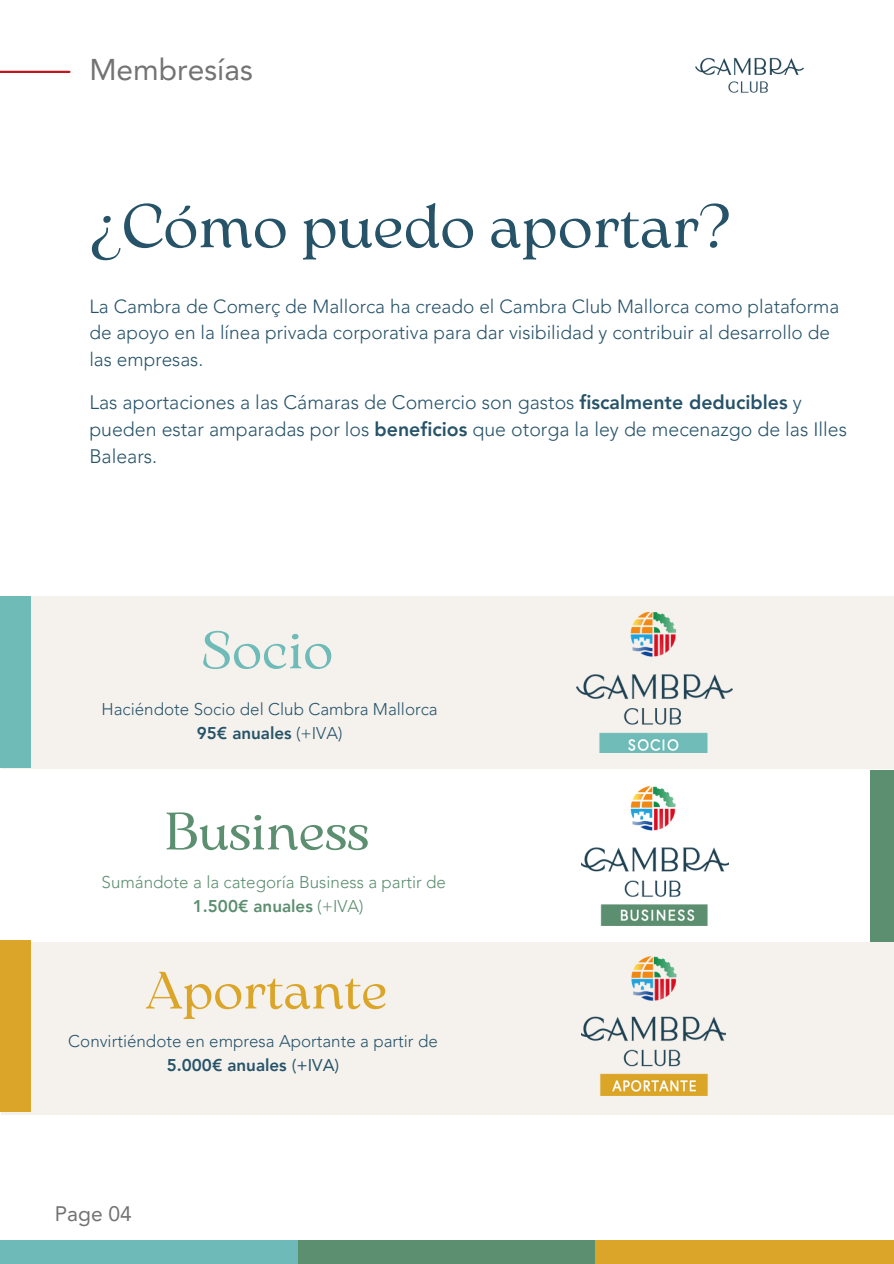
<style>
.page{position:relative;width:894px;height:1264px;background:#fff}
.page>*{position:absolute;margin:0;border:0;box-sizing:border-box;transform-origin:0 0}
.t1{font:61.35px "Arsenica Antiqua";color:#275369}
.t2{font:52.35px "Arsenica Antiqua";color:#dba529}
.t3{font:52.35px "Arsenica Antiqua";color:#5c8e70}
.t4{font:52.35px "Arsenica Antiqua";color:#6fbbb8}
.t5{font:30px "Avenir LT Pro";color:#737373}
.t6{font:21px "Avenir LT Pro";color:#737373}
.t7{font:300 19.5px/27px "Avenir LT Pro";color:#275369}
.t8{font:300 19.05px/26.4px "Avenir LT Pro";color:#275369}
.t9{font:300 16.95px/23.7px "Avenir LT Pro";color:#275369;text-align:center}
.t10{font:300 16.95px "Avenir LT Pro";color:#5c8e70}
.t11{font:800 16.95px "Avenir LT Pro";color:#5c8e70}
.s1{font-weight:800}
.s2{font-weight:300}
.s3{font-weight:400}
</style>
<div class="page">
<img style="left:581px;top:786px;width:146px;height:139px">
<div style="left:1px;top:596px;width:892px;height:172px;background:#f5f2ee"></div>
<img style="left:576px;top:612px;width:156px;height:140px">
<div style="left:1px;top:941px;width:892px;height:173px;background:#f5f2ee"></div>
<img style="left:581px;top:956px;width:144px;height:139px">
<hr style="left:0;top:71px;width:69px;height:2px;background:#be1722">
<div style="left:0;top:596px;width:30px;height:171px;background:#6fbbb8"></div>
<div style="left:869px;top:770px;width:24px;height:171px;background:#5c8e70"></div>
<div style="left:0;top:940px;width:30px;height:171px;background:#dba529"></div>
<div style="left:0;top:1240px;width:298px;height:23px;background:#6dbab9"></div>
<div style="left:298px;top:1240px;width:296px;height:23px;background:#5c8e70"></div>
<div style="left:594px;top:1240px;width:299px;height:23px;background:#dba529"></div>
<img style="left:695px;top:57px;width:108px;height:36px">
<p class="t5" style="left:89px;top:57px;width:165px">Membresías</p>
<p class="t1" style="left:89px;top:203px;width:643px">¿Cómo puedo aportar?</p>
<p class="t8" style="left:89px;top:295px;width:751px">La Cambra de Comerç de Mallorca ha creado el Cambra Club Mallorca como plataforma de apoyo en la línea privada corporativa para dar visibilidad y contribuir al desarrollo de las empresas.</p>
<p class="t7" style="left:89px;top:390px;width:759px">Las aportaciones a las Cá maras de Comercio son gastos <span class="s1">fiscalmente deducibles</span> y pueden estar amparadas por los <span class="s1">beneficios</span> que otorga la ley de mecenazgo de las Illes<br>Balears.</p>
<h3 class="t4" style="left:200px;top:630px;width:135px">Socio</h3>
<p class="t9" style="left:101px;top:699px;width:337px">Haciéndote Socio del Club Cambra Mallorca<br><span class="s1">95€ anuales</span> (+IVA)</p>
<h1 class="t3" style="left:164px;top:811px;width:206px">Business</h1>
<h4 class="t10" style="left:101px;top:875px;width:346px">Sumándote a la categoría Business a partir de</h4>
<h4 class="t11" style="left:193px;top:899px;width:172px">1.500€ anuales <span class="s2">(+IVA)</span></h4>
<h2 class="t2" style="left:145px;top:970px;width:243px">Aportante</h2>
<p class="t9" style="left:68px;top:1030px;width:371px">Convirtiéndote en empresa Aportante a partir de<br><span class="s1">5.000€ anuales</span> <span class="s3">(+IVA)</span></p>
<h2 class="t6" style="left:55px;top:1205px;width:79px">Page 04</h2>
</div>
